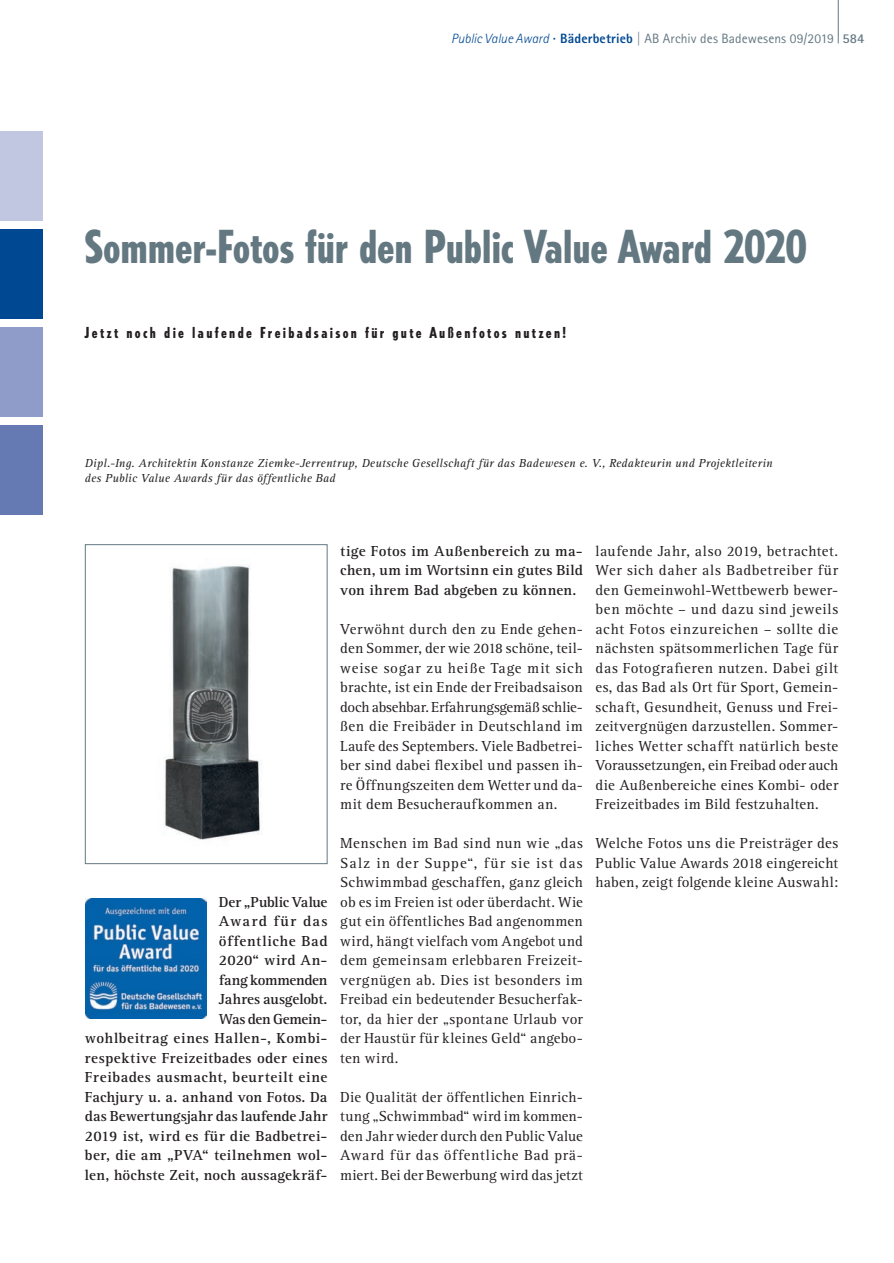
<style>
.page{position:relative;width:894px;height:1263px;background:#fff}
.page>*{position:absolute;margin:0;border:0;box-sizing:border-box;transform-origin:0 0}
.t1{font:800 condensed 45px "Tempo Std";letter-spacing:-.005em;color:#647882}
.t2{font:15px/19.5px "Rotis Serif Std";letter-spacing:.02em;color:#231f20;text-align:justify}
.t3{font:700 15px/19.5px "Rotis Serif Std";letter-spacing:.02em;color:#231f20;text-align:right}
.t4{font:800 condensed 15px "Tempo Std";letter-spacing:.155em;color:#231f20}
.t5{font:13.5px "Rotis Sans Serif Pro";letter-spacing:.005em;color:#647882}
.t6{font:italic 12px/15px "Rotis Serif Std";letter-spacing:.015em;color:#231f20}
.s1{font-weight:300;font-style:italic;color:#014892}
.s2{font-weight:800;color:#014892}
.s3{font-weight:300}
.s4{font-weight:700}
</style>
<div class="page">
<hr style="left:837px;top:0;width:1px;height:43px;background:#647882">
<div style="left:0;top:132px;width:42px;height:89px;background:#c1c7e1"></div>
<div style="left:0;top:229px;width:42px;height:90px;background:#014892"></div>
<div style="left:0;top:327px;width:42px;height:90px;background:#8f9cc9"></div>
<div style="left:0;top:425px;width:42px;height:89px;background:#657ab3"></div>
<img style="left:164px;top:565px;width:96px;height:275px">
<div style="left:85px;top:544px;width:242px;height:320px;border:1px solid #647882"></div>
<img style="left:85px;top:898px;width:121px;height:120px">
<p class="t5" style="left:451px;top:31px;width:414px"><span class="s1">Public Value Award</span> <span class="s2">· Bäderbetrieb</span> <span class="s3">|</span> AB Archiv des Badewesens 09/2019 <span class="s4">584</span></p>
<h1 class="t1" style="left:85px;top:218px;width:723px">Sommer-Fotos für den Public Value Award 2020</h1>
<p class="t4" style="left:85px;top:323px;width:482px">Jetzt noch die laufende Freibadsaison für gute Außenfotos nutzen!</p>
<p class="t6" style="left:85px;top:455px;width:689px">Dipl.-Ing. Architektin Konstanze Ziemke-Jerrentrup, Deutsche Gesellschaft für das Badewesen e. V., Redakteurin und Projektleiterin des Public Value Awards für das öffentliche Bad</p>
<p class="t3" style="left:85px;top:892px;width:244px">Der „Public Value<br>Award für das<br>öffentliche Bad<br>2020“ wird An-<br>fang kommenden<br>Jahres ausgelobt.<br>Was den Gemein-<br>wohlbeitrag eines Hallen-, Kombi&shy;respektive Freizeitbades oder eines<br>Freibades ausmacht, beurteilt eine<br>Fachjury u. a. anhand von Fotos. Da das Bewertungsjahr das laufende Jahr<br>2019 ist, wird es für die Badbetrei&shy;ber, die am „PVA“ teilnehmen wol&shy;len, höchste Zeit, noch aussagekräf-</p>
<p class="t3" style="left:340px;top:541px;width:244px;text-align:justify">tige Fotos im Außenbereich zu ma&shy;chen, um im Wortsinn ein gutes Bild von ihrem Bad abgeben zu können.</p>
<p class="t2" style="left:340px;top:619px;width:244px">Verwöhnt durch den zu Ende gehen&shy;den Sommer, der wie 2018 schöne, teil&shy;weise sogar zu heiße Tage mit sich brachte, ist ein Ende der Freibadsaison doch absehbar. Erfahrungsgemäß schlie&shy;ßen die Freibäder in Deutschland im Laufe des Septembers. Viele Badbetrei&shy;ber sind dabei flexibel und passen ih&shy;re Öffnungszeiten dem Wetter und da&shy;mit dem Besucheraufkommen an.</p>
<p class="t2" style="left:340px;top:833px;width:244px">Menschen im Bad sind nun wie „das Salz in der Suppe“, für sie ist das Schwimmbad geschaffen, ganz gleich ob es im Freien ist oder überdacht. Wie gut ein öffentliches Bad angenommen wird, hängt vielfach vom Angebot und dem gemeinsam erlebbaren Freizeit&shy;vergnügen ab. Dies ist besonders im Freibad ein bedeutender Besucherfak&shy;tor, da hier der „spontane Urlaub vor der Haustür für kleines Geld“ angebo&shy;ten wird.</p>
<p class="t2" style="left:340px;top:1087px;width:244px">Die Qualität der öffentlichen Einrich&shy;tung „Schwimmbad“ wird im kommen&shy;den Jahr wieder durch den Public Value Award für das öffentliche Bad prä&shy;miert. Bei der Bewerbung wird das jetzt</p>
<p class="t2" style="left:595px;top:541px;width:244px">laufende Jahr, also 2019, betrachtet.<br>Wer sich daher als Badbetreiber für den Gemeinwohl-Wettbewerb bewer&shy;ben möchte – und dazu sind jeweils acht Fotos einzureichen – sollte die nächsten spätsommerlichen Tage für das Fotografieren nutzen. Dabei gilt es, das Bad als Ort für Sport, Gemein&shy;schaft, Gesundheit, Genuss und Frei&shy;zeitvergnügen darzustellen. Sommer&shy;liches Wetter schafft natürlich beste Voraussetzungen, ein Freibad oder auch die Außenbereiche eines Kombi- oder Freizeitbades im Bild festzuhalten.</p>
<p class="t2" style="left:595px;top:833px;width:244px">Welche Fotos uns die Preisträger des Public Value Awards 2018 eingereicht haben, zeigt folgende kleine Auswahl:</p>
</div>
